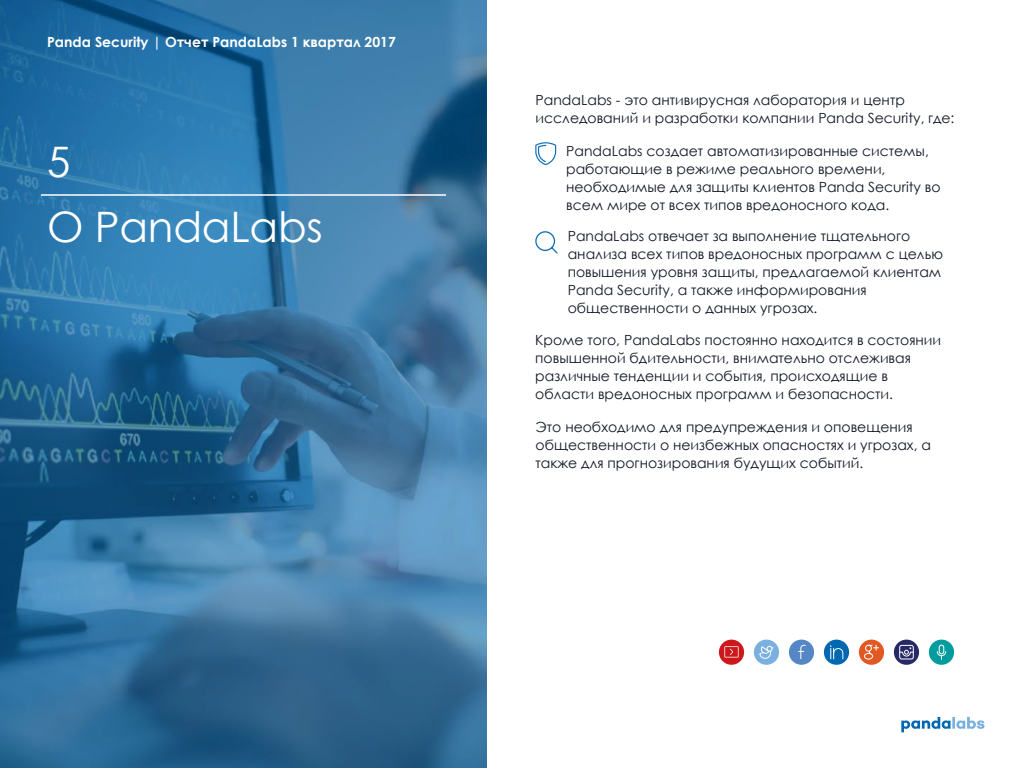
<style>
.page{position:relative;width:1024px;height:768px;background:#fff}
.page>*{position:absolute;margin:0;border:0;box-sizing:border-box;transform-origin:0 0}
.t1{font:42px "Century Gothic";letter-spacing:-.005em;color:#fff}
.t2{font:14px/18px "Century Gothic";color:#111725}
.t3{font:700 14px "Century Gothic";color:#fff}
</style>
<div class="page">
<svg style="left:901px;top:717px;width:83px;height:15px"></svg>
<svg style="left:0;top:0;width:487px;height:768px;background:#3373a0"></svg>
<hr style="left:41px;top:194px;width:405px;height:2px;background:#fff">
<div style="left:719px;top:640px;width:25px;height:25px;background:#cd191c;border-radius:13px"></div>
<svg style="left:724px;top:646px;width:15px;height:12px"></svg>
<div style="left:754px;top:640px;width:25px;height:25px;background:#7ab0e0;border-radius:13px"></div>
<svg style="left:759px;top:646px;width:15px;height:13px"></svg>
<div style="left:789px;top:640px;width:25px;height:25px;background:#5587c6;border-radius:13px"></div>
<svg style="left:798px;top:645px;width:8px;height:14px"></svg>
<div style="left:824px;top:640px;width:25px;height:25px;background:#0067b1;border-radius:13px"></div>
<svg style="left:830px;top:645px;width:13px;height:14px"></svg>
<div style="left:859px;top:640px;width:25px;height:25px;background:#e25823;border-radius:13px"></div>
<svg style="left:864px;top:645px;width:15px;height:15px"></svg>
<div style="left:894px;top:640px;width:25px;height:25px;background:#272967;border-radius:13px"></div>
<svg style="left:899px;top:645px;width:15px;height:15px"></svg>
<div style="left:929px;top:640px;width:25px;height:25px;background:#009ca0;border-radius:13px"></div>
<svg style="left:937px;top:645px;width:9px;height:15px"></svg>
<svg style="left:535px;top:142px;width:21px;height:23px"></svg>
<svg style="left:535px;top:231px;width:23px;height:23px"></svg>
<p class="t3" style="left:47px;top:31px;width:350px">Panda Security | Отчет PandaLabs 1 квартал 2017</p>
<h1 class="t1" style="left:47px;top:133px;width:25px">5</h1>
<h1 class="t1" style="left:47px;top:197px;width:277px">О PandaLabs</h1>
<p class="t2" style="left:536px;top:90px;width:420px">PandaLabs - это антивирусная лаборатория и центр исследований и разработки компании Panda Security, где:</p>
<p class="t2" style="left:566px;top:142px;width:376px">PandaLabs создает автоматизированные системы, работающие в режиме реального времени, необходимые для защиты клиентов Panda Security во всем мире от всех типов вредоносного кода.</p>
<p class="t2" style="left:568px;top:227px;width:377px">PandaLabs отвечает за выполнение тщательного анализа всех типов вредоносных программ с целью повышения уровня защиты, предлагаемой клиентам Panda Security, а также информирования общественности о данных угрозах.</p>
<p class="t2" style="left:535px;top:331px;width:407px">Кроме того, PandaLabs постоянно находится в состоянии повышенной бдительности, внимательно отслеживая различные тенденции и события, происходящие в области вредоносных программ и безопасности.</p>
<p class="t2" style="left:536px;top:418px;width:397px">Это необходимо для предупреждения и оповещения общественности о неизбежных опасностях и угрозах, а также для прогнозирования будущих событий.</p>
</div>
